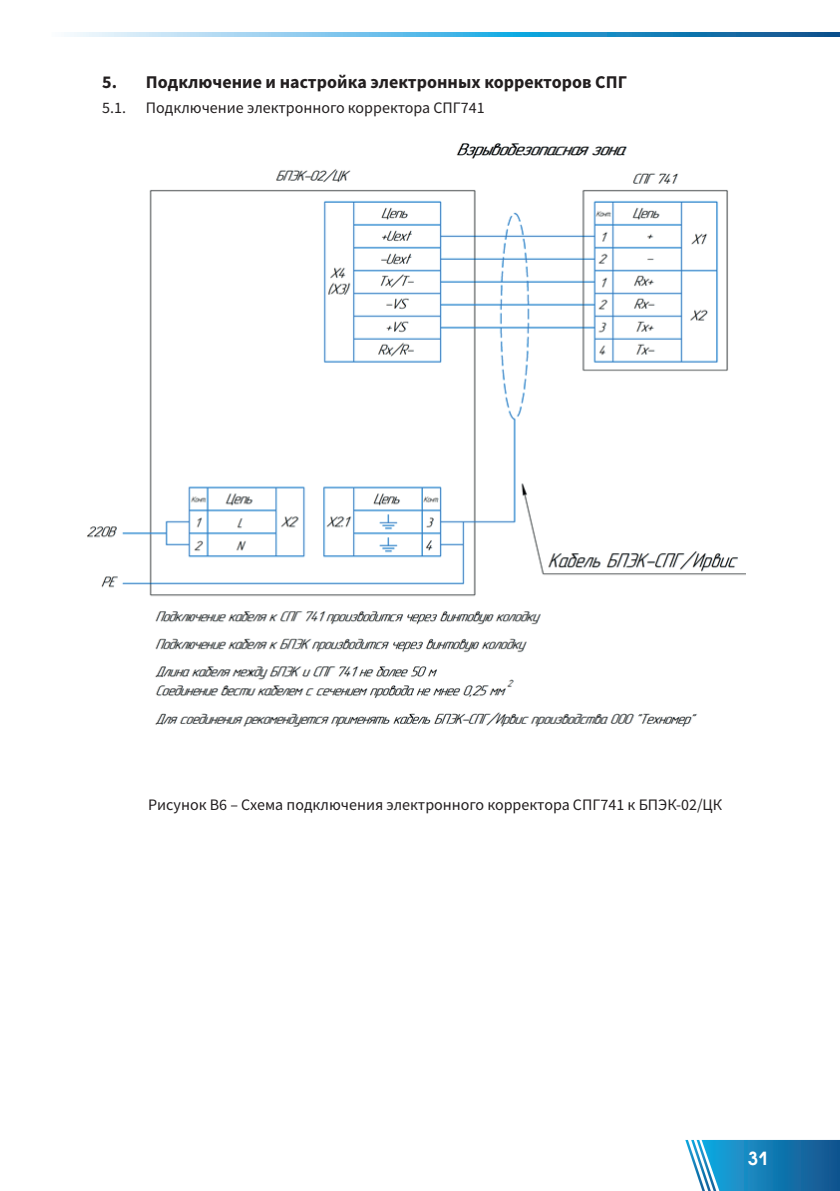
<style>
.page{position:relative;width:840px;height:1191px;background:#fff}
.page>*{position:absolute;margin:0;border:0;box-sizing:border-box;transform-origin:0 0}
.t1{font:18px "Source Sans Variable";letter-spacing:.035em;color:#231f20}
.t2{font:700 18px "Avant Garde Gothic C";color:#fff}
.t3{font:16px "Source Sans Variable";letter-spacing:.015em;color:#231f20}
</style>
<div class="page">
<svg style="left:685px;top:1140px;width:154px;height:51px"></svg>
<svg style="left:67px;top:33px;width:772px;height:4px"></svg>
<img style="left:87px;top:143px;width:658px;height:583px">
<p class="t1" style="left:102px;top:71px;width:525px">5. Подключение и настройка электронных корректоров СПГ</p>
<p class="t3" style="left:102px;top:98px;width:25px">5.1.</p>
<p class="t3" style="left:146px;top:98px;width:340px">Подключение электронного корректора СПГ741</p>
<p class="t3" style="left:148px;top:794px;width:574px">Рисунок В6 – Схема подключения электронного корректора СПГ741 к БПЭК-02/ЦК</p>
<p class="t2" style="left:747px;top:1147px;width:22px">31</p>
</div>
